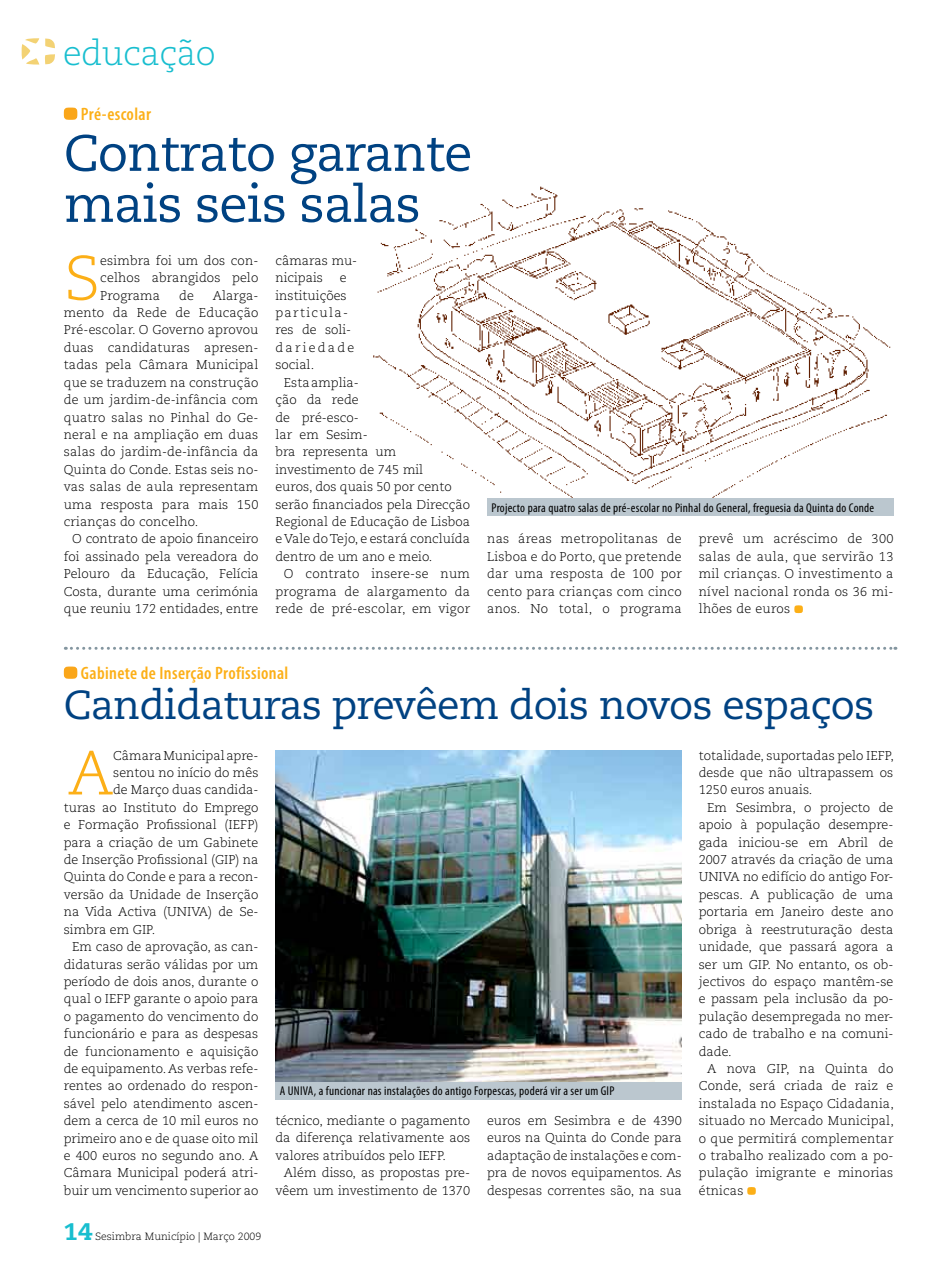
<style>
.page{position:relative;width:936px;height:1276px;background:#fff}
.page>*{position:absolute;margin:0;border:0;box-sizing:border-box;transform-origin:0 0}
.t1{font:300 62.4px "Caecilia";color:#fcaf17}
.t2{font:51px/51px "Caecilia";letter-spacing:-.02em;color:#004282}
.t3{font:40.5px "Caecilia";letter-spacing:-.02em;color:#004282}
.t4{font:300 34.5px "Caecilia";letter-spacing:-.02em;color:#18becf}
.t5{font:800 24px "Caecilia";color:#18becf}
.t6{font:600 condensed 18px "Myriad Pro";letter-spacing:.02em;color:#fcaf17}
.t7{font:300 12.75px/17.4px "Caecilia";color:#000;text-align:justify}
.t8{font:condensed 12.75px "Myriad Pro";letter-spacing:.02em;color:#000}
.t9{font:300 12.75px "Caecilia";letter-spacing:.02em;color:#000}
.t10{font:300 12.75px "Caecilia";letter-spacing:.105em;color:#000}
.t11{font:300 12.75px "Caecilia";letter-spacing:.175em;color:#000}
.t12{font:300 10.5px "Caecilia";color:#000}
</style>
<div class="page">
<svg style="left:45px;top:54px;width:10px;height:10px"></svg>
<svg style="left:45px;top:39px;width:10px;height:9px"></svg>
<svg style="left:21px;top:38px;width:18px;height:27px"></svg>
<svg style="left:64px;top:666px;width:13px;height:13px"></svg>
<svg style="left:747px;top:1187px;width:8px;height:7px"></svg>
<img style="left:275px;top:750px;width:406px;height:332px">
<div style="left:275px;top:1082px;width:406px;height:17px;background:#bbc7cf"></div>
<svg style="left:65px;top:647px;width:830px;height:3px"></svg>
<img style="left:373px;top:186px;width:521px;height:322px">
<svg style="left:64px;top:107px;width:13px;height:13px"></svg>
<svg style="left:794px;top:605px;width:8px;height:8px"></svg>
<div style="left:487px;top:498px;width:406px;height:17px;background:#bbc7cf"></div>
<p class="t4" style="left:63px;top:33px;width:154px">educação</p>
<p class="t6" style="left:81px;top:103px;width:71px">Pré-escolar</p>
<p class="t2" style="left:64px;top:129px;width:410px">Contrato garante mais seis salas</p>
<p class="t1" style="left:64px;top:243px;width:37px">S</p>
<p class="t7" style="left:100px;top:252px;width:160px">esimbra foi um dos con&shy;celhos abrangidos pelo Programa</p>
<p class="t7" style="left:179px;top:287px;width:16px">de</p>
<p class="t7" style="left:213px;top:287px;width:47px">Alarga-</p>
<p class="t7" style="left:64px;top:304px;width:196px">mento da Rede de Educação</p>
<p class="t7" style="left:64px;top:322px;width:196px">Pré-escolar. O Governo aprovou</p>
<p class="t7" style="left:64px;top:339px;width:196px">duas candidaturas apresen-</p>
<p class="t7" style="left:64px;top:356px;width:196px">tadas pela Câmara Municipal</p>
<p class="t7" style="left:64px;top:374px;width:196px">que se traduzem na construção</p>
<p class="t7" style="left:64px;top:391px;width:196px">de um jardim-de-infância com</p>
<p class="t7" style="left:64px;top:409px;width:196px">quatro salas no Pinhal do Ge-</p>
<p class="t7" style="left:64px;top:426px;width:196px">neral e na ampliação em duas</p>
<p class="t7" style="left:64px;top:443px;width:196px">salas do jardim-de-infância da</p>
<p class="t7" style="left:64px;top:461px;width:196px">Quinta do Conde. Estas seis no-</p>
<p class="t7" style="left:64px;top:478px;width:196px">vas salas de aula representam</p>
<p class="t7" style="left:64px;top:496px;width:196px">uma resposta para mais 150</p>
<p class="t7" style="left:64px;top:513px;width:136px">crianças do concelho.</p>
<p class="t7" style="left:72px;top:530px;width:188px">O contrato de apoio financeiro</p>
<p class="t7" style="left:64px;top:548px;width:196px">foi assinado pela vereadora do</p>
<p class="t7" style="left:64px;top:565px;width:196px">Pelouro da Educação, Felícia</p>
<p class="t7" style="left:64px;top:583px;width:196px">Costa, durante uma cerimónia</p>
<p class="t7" style="left:64px;top:600px;width:196px">que reuniu 172 entidades, entre</p>
<p class="t7" style="left:275px;top:252px;width:81px">câmaras mu&shy;nicipais</p>
<p class="t7" style="left:340px;top:269px;width:8px">e</p>
<p class="t7" style="left:275px;top:287px;width:73px">ins-tituições</p>
<p class="t10" style="left:275px;top:305px;width:74px">particula-</p>
<p class="t7" style="left:275px;top:322px;width:75px">res de soli-</p>
<p class="t11" style="left:275px;top:340px;width:80px">dariedade</p>
<p class="t7" style="left:275px;top:356px;width:40px">social.</p>
<p class="t7" style="left:284px;top:374px;width:76px">Esta amplia-</p>
<p class="t7" style="left:275px;top:391px;width:85px">ção da rede</p>
<p class="t7" style="left:275px;top:409px;width:85px">de pré-esco-</p>
<p class="t7" style="left:275px;top:426px;width:94px">lar em Sesim-</p>
<p class="t7" style="left:275px;top:443px;width:122px">bra representa um</p>
<p class="t7" style="left:275px;top:461px;width:149px">investimento de 745 mil</p>
<p class="t7" style="left:275px;top:478px;width:178px">euros, dos quais 50 por cento</p>
<p class="t7" style="left:275px;top:496px;width:196px">serão financiados pela Direcção</p>
<p class="t7" style="left:275px;top:513px;width:196px">Regional de Educação de Lisboa</p>
<p class="t7" style="left:275px;top:530px;width:196px">e Vale do Tejo, e estará concluída</p>
<p class="t7" style="left:275px;top:548px;width:158px">dentro de um ano e meio.</p>
<p class="t9" style="left:284px;top:566px;width:188px">O contrato insere-se num</p>
<p class="t9" style="left:275px;top:584px;width:196px">programa de alargamento da</p>
<p class="t9" style="left:275px;top:601px;width:196px">rede de pré-escolar, em vigor</p>
<p class="t8" style="left:491px;top:499px;width:384px">Projecto para quatro salas de pré-escolar no Pinhal do General, freguesia da Quinta do Conde</p>
<p class="t7" style="left:487px;top:530px;width:196px">nas áreas metropolitanas de Lisboa e do Porto, que pretende dar uma resposta de 100 por cento para crianças com cinco anos. No total, o programa</p>
<p class="t7" style="left:698px;top:530px;width:196px">prevê um acréscimo de 300 salas de aula, que servirão 13 mil crianças. O investimento a nível nacional ronda os 36 mi&shy;lhões de euros</p>
<p class="t6" style="left:81px;top:662px;width:209px">Gabinete de Inserção Profissional</p>
<p class="t3" style="left:64px;top:682px;width:812px">Candidaturas prevêem dois novos espaços</p>
<p class="t7" style="left:698px;top:747px;width:196px">totalidade, suportadas pelo IEFP,</p>
<p class="t7" style="left:698px;top:764px;width:196px">desde que não ultrapassem os</p>
<p class="t7" style="left:698px;top:781px;width:115px">1250 euros anuais.</p>
<p class="t7" style="left:707px;top:799px;width:188px">Em Sesimbra, o projecto de</p>
<p class="t7" style="left:698px;top:816px;width:196px">apoio à população desempre-</p>
<p class="t7" style="left:698px;top:834px;width:196px">gada iniciou-se em Abril de</p>
<p class="t7" style="left:698px;top:851px;width:196px">2007 através da criação de uma</p>
<p class="t7" style="left:698px;top:868px;width:196px">UNIVA no edifício do antigo For-</p>
<p class="t7" style="left:698px;top:886px;width:196px">pescas. A publicação de uma</p>
<p class="t7" style="left:698px;top:903px;width:196px">portaria em Janeiro deste ano</p>
<p class="t7" style="left:698px;top:921px;width:196px">obriga à reestruturação desta</p>
<p class="t7" style="left:698px;top:938px;width:196px">unidade, que passará agora a</p>
<p class="t7" style="left:698px;top:955px;width:196px">ser um GIP. No entanto, os ob-</p>
<p class="t7" style="left:698px;top:973px;width:196px">jectivos do espaço mantêm-se</p>
<p class="t7" style="left:698px;top:990px;width:196px">e passam pela inclusão da po-</p>
<p class="t7" style="left:698px;top:1008px;width:196px">pulação desempregada no mer-</p>
<p class="t7" style="left:698px;top:1025px;width:196px">cado de trabalho e na comuni-</p>
<p class="t7" style="left:698px;top:1042px;width:34px">dade.</p>
<p class="t7" style="left:707px;top:1060px;width:188px">A nova GIP, na Quinta do</p>
<p class="t7" style="left:698px;top:1077px;width:196px">Con-de, será criada de raiz e</p>
<p class="t7" style="left:698px;top:1095px;width:197px">instalada no Espaço Cidadania,</p>
<p class="t7" style="left:698px;top:1112px;width:196px">situado no Mercado Municipal,</p>
<p class="t7" style="left:698px;top:1129px;width:196px">o que permitirá complementar</p>
<p class="t7" style="left:698px;top:1147px;width:196px">o trabalho realizado com a po-</p>
<p class="t7" style="left:698px;top:1164px;width:196px">pulação imigrante e minorias</p>
<p class="t7" style="left:698px;top:1182px;width:46px">étnicas</p>
<p class="t1" style="left:68px;top:738px;width:47px">A</p>
<p class="t7" style="left:113px;top:747px;width:147px">Câmara Municipal apre-</p>
<p class="t7" style="left:113px;top:764px;width:147px">sentou no início do mês</p>
<p class="t7" style="left:113px;top:781px;width:147px">de Março duas candida-</p>
<p class="t7" style="left:64px;top:799px;width:196px">turas ao Instituto do Emprego</p>
<p class="t7" style="left:64px;top:816px;width:196px">e Formação Profissional (IEFP)</p>
<p class="t7" style="left:64px;top:834px;width:196px">para a criação de um Gabinete</p>
<p class="t7" style="left:64px;top:851px;width:196px">de Inserção Profissional (GIP) na</p>
<p class="t7" style="left:64px;top:868px;width:196px">Quinta do Conde e para a recon-</p>
<p class="t7" style="left:64px;top:886px;width:196px">versão da Unidade de Inserção</p>
<p class="t7" style="left:64px;top:903px;width:196px">na Vida Activa (UNIVA) de Se-</p>
<p class="t7" style="left:64px;top:921px;width:93px">simbra em GIP.</p>
<p class="t7" style="left:72px;top:938px;width:188px">Em caso de aprovação, as can-</p>
<p class="t7" style="left:64px;top:955px;width:196px">didaturas serão válidas por um</p>
<p class="t7" style="left:64px;top:973px;width:196px">período de dois anos, durante o</p>
<p class="t7" style="left:64px;top:990px;width:196px">qual o IEFP garante o apoio para</p>
<p class="t7" style="left:64px;top:1008px;width:196px">o pagamento do vencimento do</p>
<p class="t7" style="left:64px;top:1025px;width:196px">funcionário e para as despesas</p>
<p class="t7" style="left:64px;top:1042px;width:196px">de funcionamento e aquisição</p>
<p class="t7" style="left:64px;top:1060px;width:196px">de equipamento. As verbas refe-</p>
<p class="t7" style="left:64px;top:1077px;width:196px">rentes ao ordenado do respon-</p>
<p class="t7" style="left:64px;top:1095px;width:196px">sável pelo atendimento ascen-</p>
<p class="t7" style="left:64px;top:1112px;width:196px">dem a cerca de 10 mil euros no</p>
<p class="t7" style="left:64px;top:1129px;width:196px">primeiro ano e de quase oito mil</p>
<p class="t7" style="left:64px;top:1147px;width:196px">e 400 euros no segundo ano. A</p>
<p class="t7" style="left:64px;top:1164px;width:196px">Câmara Municipal poderá atri-</p>
<p class="t7" style="left:64px;top:1182px;width:196px">buir um vencimento superior ao</p>
<p class="t8" style="left:280px;top:1083px;width:336px">A UNIVA, a funcionar nas instalações do antigo Forpescas, poderá vir a ser um GIP</p>
<p class="t7" style="left:275px;top:1112px;width:196px">técnico, mediante o pagamento</p>
<p class="t7" style="left:275px;top:1129px;width:196px">da diferença relativamente aos</p>
<p class="t7" style="left:275px;top:1147px;width:172px">valores atribuídos pelo IEFP.</p>
<p class="t7" style="left:284px;top:1164px;width:188px">Além disso, as propostas pre-</p>
<p class="t7" style="left:275px;top:1182px;width:196px">vêem um investimento de 1370</p>
<p class="t7" style="left:487px;top:1112px;width:196px">euros em Sesimbra e de 4390 euros na Quinta do Conde para adaptação de instalações e com&shy;pra de novos equipamentos. As despesas correntes são, na sua</p>
<p class="t5" style="left:64px;top:1217px;width:30px">14</p>
<p class="t12" style="left:95px;top:1230px;width:167px">Sesimbra Município | Março 2009</p>
</div>
